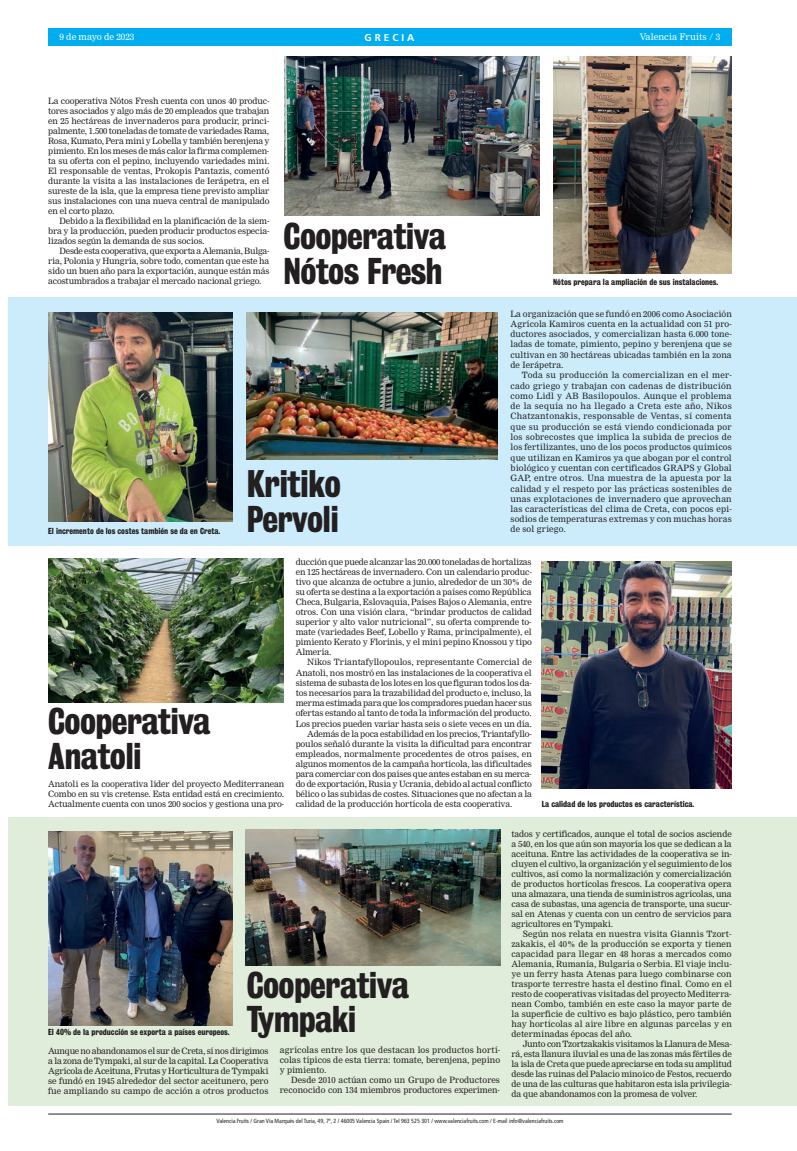
<style>
.page{position:relative;width:797px;height:1151px;background:#fff}
.page>*{position:absolute;margin:0;border:0;box-sizing:border-box;transform-origin:0 0}
.t1{font:35px "Bureau Grot Three Seven";letter-spacing:-.02em;color:#231f20}
.t2{font:34px/35px "Bureau Grot Three Seven";letter-spacing:-.02em;color:#231f20}
.t3{font:700 10px "Frutiger";letter-spacing:.3em;color:#fff}
.t4{font:9px "Nimrod";color:#fff}
.t5{font:8.5px/10px "Nimrod";letter-spacing:-.015em;color:#231f20;text-align:justify}
.t6{font:8.5px/10px "Nimrod";letter-spacing:.005em;color:#231f20;text-align:right}
.t7{font:8.5px "Nimrod";letter-spacing:.015em;color:#231f20}
.t8{font:8px "Bureau Grot Three Seven";color:#231f20}
.t9{font:condensed 6px "Frutiger";color:#231f20}
</style>
<div class="page">
<div style="left:9px;top:817px;width:788px;height:289px;background:#dfedda"></div>
<div style="left:9px;top:298px;width:788px;height:248px;background:#ccecfb"></div>
<div style="left:48px;top:28px;width:683px;height:17px;background:#00aeef"></div>
<hr style="left:48px;top:1114px;width:683px;height:1px;background:#231f20">
<img style="left:284px;top:57px;width:255px;height:158px">
<img style="left:553px;top:57px;width:178px;height:216px">
<img style="left:246px;top:312px;width:251px;height:148px">
<img style="left:48px;top:312px;width:184px;height:209px">
<img style="left:48px;top:832px;width:184px;height:193px">
<img style="left:48px;top:558px;width:235px;height:145px">
<img style="left:541px;top:562px;width:190px;height:226px">
<img style="left:246px;top:830px;width:254px;height:135px">
<p class="t4" style="left:60px;top:32px;width:76px">9 de mayo de 2023</p>
<p class="t3" style="left:364px;top:32px;width:51px">GRECIA</p>
<p class="t4" style="left:639px;top:32px;width:83px">Valencia Fruits / 3</p>
<p class="t5" style="left:48px;top:96px;width:223px">La cooperativa Nótos Fresh cuenta con unos 40 produc&shy;tores asociados y algo más de 20 empleados que trabajan en 25 hectáreas de invernaderos para producir, princi&shy;palmente, 1.500 toneladas de tomate de variedades Rama, Rosa, Kumato, Pera mini y Lobella y también berenjena y pimiento. En los meses de más calor la firma complemen&shy;ta su oferta con el pepino, incluyendo variedades mini.<br>El responsable de ventas, Prokopis Pantazis, comentó durante la visita a las instalaciones de Ierápetra, en el sureste de la isla, que la empresa tiene previsto ampliar sus instalaciones con una nueva central de manipulado en el corto plazo.</p>
<p class="t5" style="left:48px;top:215px;width:223px;text-indent:11px">Debido a la flexibilidad en la planificación de la siem&shy;bra y la producción, pueden producir productos especia&shy;lizados según la demanda de sus socios.</p>
<p class="t5" style="left:48px;top:245px;width:223px;text-indent:11px">Desde esta cooperativa, que exporta a Alemania, Bulga&shy;ria, Polonia y Hungría, sobre todo, comentan que este ha sido un buen año para la exportación, aunque están más acostumbrados a trabajar el mercado nacional griego.</p>
<h2 class="t2" style="left:283px;top:218px;width:164px">Cooperativa<br>Nótos Fresh</h2>
<p class="t8" style="left:553px;top:277px;width:167px">Nótos prepara la ampliación de sus instalaciones.</p>
<p class="t5" style="left:510px;top:309px;width:223px">La organización que se fundó en 2006 como Asociación Agrícola Kamiros cuenta en la actualidad con 51 pro&shy;ductores asociados, y comercializan hasta 6.000 tone&shy;ladas de tomate, pimiento, pepino y berenjena que se cultivan en 30 hectáreas ubicadas también en la zona de Ierápetra.</p>
<p class="t5" style="left:510px;top:370px;width:223px;line-height:10.3px;text-indent:11px">Toda su producción la comercializan en el mer&shy;cado griego y trabajan con cadenas de distribución como Lidl y AB Basilopoulos. Aunque el problema de la sequía no ha llegado a Creta este año, Nikos Chatzantonakis, responsable de Ventas, sí comenta que su producción se está viendo condicionada por los sobrecostes que implica la subida de precios de los fertilizantes, uno de los pocos productos químicos que utilizan en Kamiros ya que abogan por el control biológico y cuentan con certificados GRAPS y Global GAP, entre otros. Una muestra de la apuesta por la calidad y el respeto por las prácticas sostenibles de unas explotaciones de invernadero que aprovechan las características del clima de Creta, con pocos epi&shy;sodios de temperaturas extremas y con muchas horas</p>
<h1 class="t1" style="left:247px;top:463px;width:96px">Kritiko</h1>
<h2 class="t2" style="left:247px;top:501px;width:94px">Pervoli</h2>
<p class="t8" style="left:48px;top:526px;width:174px">El incremento de los costes también se da en Creta.</p>
<p class="t7" style="left:510px;top:524px;width:57px">de sol griego.</p>
<h2 class="t2" style="left:48px;top:704px;width:164px">Cooperativa<br>Anatoli</h2>
<p class="t5" style="left:48px;top:779px;width:238px">Anatoli es la cooperativa líder del proyecto Mediterranean Combo en su vis cretense. Esta entidad está en crecimiento.<br>Actualmente cuenta con unos 200 socios y gestiona una pro-</p>
<p class="t5" style="left:296px;top:557px;width:238px">ducción que puede alcanzar las 20.000 toneladas de hortalizas en 125 hectáreas de invernadero. Con un calendario produc&shy;tivo que alcanza de octubre a junio, alrededor de un 30% de su oferta se destina a la exportación a países como República Checa, Bulgaria, Eslovaquia, Países Bajos o Alemania, entre otros. Con una visión clara, “brindar productos de calidad superior y alto valor nutricional”, su oferta comprende to&shy;mate (variedades Beef, Lobello y Rama, principalmente), el pimiento Kerato y Florinis, y el mini pepino Knossou y tipo Almería.</p>
<p class="t6" style="left:307px;top:657px;width:226px">Nikos Triantafyllopoulos, representante Comercial de</p>
<p class="t5" style="left:296px;top:667px;width:237px">Anatoli, nos mostró en las instalaciones de la cooperativa el</p>
<p class="t5" style="left:296px;top:678px;width:237px">sistema de subasta de los lotes en los que figuran todos los da-</p>
<p class="t5" style="left:296px;top:688px;width:237px">tos necesarios para la trazabilidad del producto e, incluso, la</p>
<p class="t5" style="left:296px;top:698px;width:238px">merma estimada para que los compradores puedan hacer sus</p>
<p class="t5" style="left:296px;top:708px;width:237px">ofertas estando al tanto de toda la información del producto.</p>
<p class="t5" style="left:296px;top:718px;width:238px">Los precios pueden variar hasta seis o siete veces en un día.</p>
<p class="t5" style="left:307px;top:729px;width:226px">Además de la poca estabilidad en los precios, Triantafyllo-</p>
<p class="t5" style="left:296px;top:739px;width:237px">poulos señaló durante la visita la dificultad para encontrar</p>
<p class="t6" style="left:296px;top:749px;width:238px">empleados, normalmente procedentes de otros países, en</p>
<p class="t5" style="left:296px;top:759px;width:237px">algunos momentos de la campaña hortícola, las dificultades</p>
<p class="t5" style="left:296px;top:769px;width:237px">para comerciar con dos países que antes estaban en su merca-</p>
<p class="t5" style="left:296px;top:779px;width:238px">do de exportación, Rusia y Ucrania, debido al actual conflicto</p>
<p class="t5" style="left:296px;top:789px;width:238px">bélico o las subidas de costes. Situaciones que no afectan a la</p>
<p class="t5" style="left:296px;top:799px;width:218px">calidad de la producción hortícola de esta cooperativa.</p>
<p class="t8" style="left:541px;top:799px;width:154px">La calidad de los productos es característica.</p>
<p class="t8" style="left:48px;top:1028px;width:183px">El 40% de la producción se exporta a países europeos.</p>
<h2 class="t2" style="left:247px;top:968px;width:164px;line-height:34px">Cooperativa<br>Tympaki</h2>
<p class="t5" style="left:48px;top:1045px;width:222px">Aunque no abandonamos el sur de Creta, sí nos dirigimos a la zona de Tympaki, al sur de la capital. La Cooperativa Agrícola de Aceituna, Frutas y Horticultura de Tympaki se fundó en 1945 alrededor del sector aceitunero, pero fue ampliando su campo de acción a otros productos</p>
<p class="t5" style="left:280px;top:1045px;width:222px">agrícolas entre los que destacan los productos hortí&shy;colas típicos de esta tierra: tomate, berenjena, pepino y pimiento.</p>
<p class="t6" style="left:280px;top:1075px;width:222px">Desde 2010 actúan como un Grupo de Productores reconocido con 134 miembros productores experimen-</p>
<p class="t5" style="left:511px;top:828px;width:222px">tados y certificados, aunque el total de socios asciende a 540, en los que aún son mayoría los que se dedican a la aceituna. Entre las actividades de la cooperativa se in&shy;cluyen el cultivo, la organización y el seguimiento de los cultivos, así como la normalización y comercialización de productos hortícolas frescos. La cooperativa opera una almazara, una tienda de suministros agrícolas, una casa de subastas, una agencia de transporte, una sucur&shy;sal en Atenas y cuenta con un centro de servicios para agricultores en Tympaki.</p>
<p class="t5" style="left:511px;top:928px;width:222px;text-indent:11px">Según nos relata en nuestra visita Giannis Tzort&shy;zakakis, el 40% de la producción se exporta y tienen capacidad para llegar en 48 horas a mercados como Alemania, Rumanía, Bulgaria o Serbia. El viaje inclu&shy;ye un ferry hasta Atenas para luego combinarse con trasporte terrestre hasta el destino final. Como en el resto de cooperativas visitadas del proyecto Mediterra&shy;nean Combo, también en este caso la mayor parte de la superficie de cultivo es bajo plástico, pero también hay hortícolas al aire libre en algunas parcelas y en determinadas épocas del año.</p>
<p class="t5" style="left:511px;top:1038px;width:222px;text-indent:11px">Junto con Tzortzakakis visitamos la Llanura de Mesa&shy;rá, esta llanura iluvial es una de las zonas más fértiles de la isla de Creta que puede apreciarse en toda su amplitud desde las ruinas del Palacio minoico de Festos, recuerdo de una de las culturas que habitaron esta isla privilegia&shy;da que abandonamos con la promesa de volver.</p>
<p class="t9" style="left:216px;top:1117px;width:349px">Valencia Fruits / Gran Vía Marqués del Turia, 49, 7º, 2 / 46005 Valencia Spain / Tel 963 525 301 / www.valenciafruits.com / E-mail info@valenciafruits.com</p>
</div>
